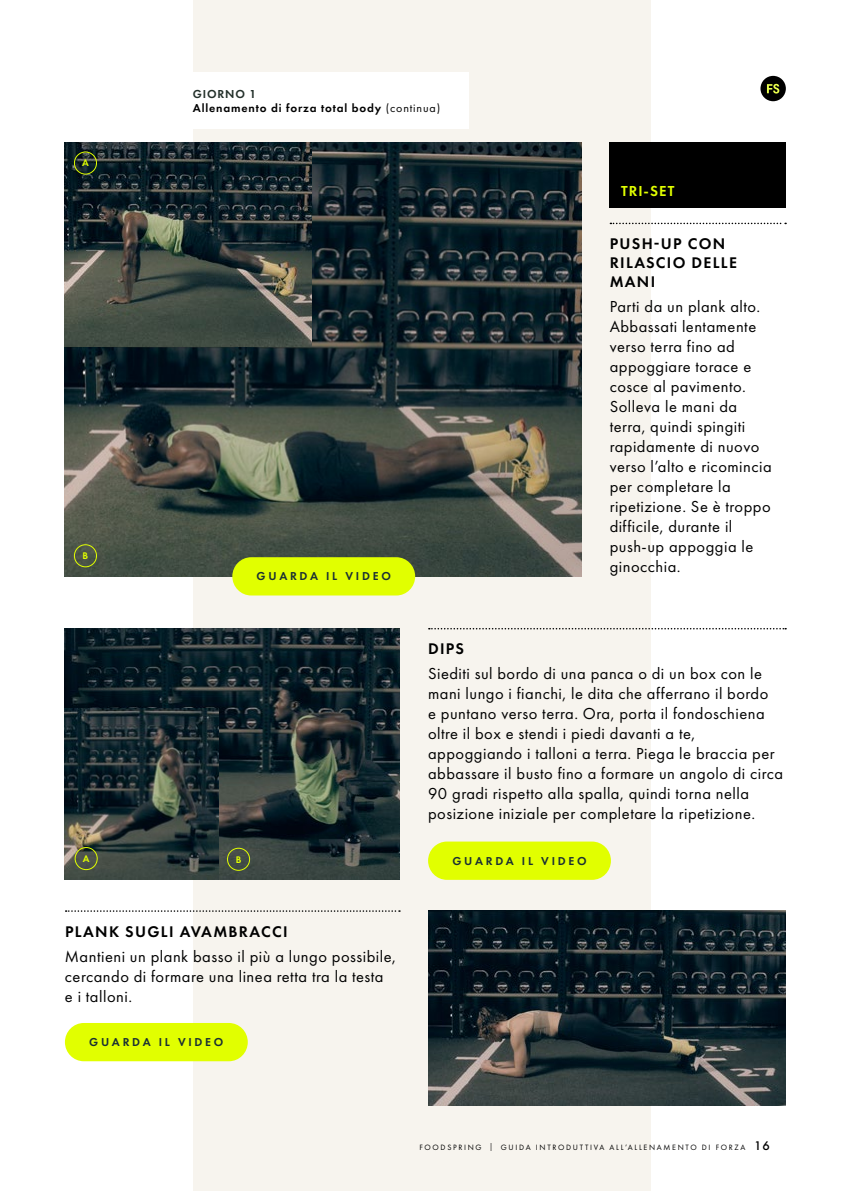
<style>
.page{position:relative;width:842px;height:1191px;background:#fff}
.page>*{position:absolute;margin:0;border:0;box-sizing:border-box;transform-origin:0 0}
.t1{font:16.4px/20px "Futura PT";letter-spacing:.03em;color:#000}
.t2{font:600 16px/19px "Futura PT";letter-spacing:.08em;color:#000}
.t3{font:600 15px "Futura PT";letter-spacing:.07em;color:#e1ff00}
.t4{font:600 12px/14px "Futura PT";letter-spacing:.07em;color:#000}
.t5{font:600 11.8px "Futura PT";letter-spacing:.23em;color:#192e34}
.t6{font:600 10px "Futura PT";color:#e1ff00}
.t7{font:8px "Futura PT";letter-spacing:.21em;color:#000}
.s1{color:#23302a}
.s2{font-weight:400}
.s3{font-family:"Minion Pro"}
.s4{font-weight:500;font-size:13px}
</style>
<div class="page">
<div style="left:193px;top:0;width:458px;height:1191px;background:#f7f4ee"></div>
<img style="left:65px;top:142px;width:516px;height:434px">
<svg style="left:610px;top:223px;width:176px;height:1px"></svg>
<svg style="left:429px;top:628px;width:357px;height:1px"></svg>
<div style="left:610px;top:142px;width:176px;height:66px;background:#000"></div>
<img style="left:428px;top:910px;width:358px;height:196px">
<img style="left:65px;top:142px;width:247px;height:205px">
<div style="left:74px;top:152px;width:23px;height:22px;border:1px solid #e1ff00;border-radius:50%"></div>
<div style="left:74px;top:544px;width:23px;height:23px;border:1px solid #e1ff00;border-radius:50%"></div>
<svg style="left:66px;top:910px;width:334px;height:2px"></svg>
<div style="left:65px;top:1023px;width:183px;height:38px;background:#e1ff00;border-radius:19px"></div>
<div style="left:428px;top:841px;width:183px;height:39px;background:#e1ff00;border-radius:19px"></div>
<div style="left:232px;top:557px;width:183px;height:38px;background:#e1ff00;border-radius:19px"></div>
<div style="left:72px;top:72px;width:397px;height:56px;background:#fff"></div>
<div style="left:760px;top:76px;width:26px;height:25px;background:#000;border-radius:50%"></div>
<svg style="left:767px;top:84px;width:12px;height:10px"></svg>
<img style="left:65px;top:628px;width:335px;height:252px">
<img style="left:65px;top:709px;width:153px;height:171px">
<div style="left:75px;top:847px;width:23px;height:23px;border:1px solid #e1ff00;border-radius:50%"></div>
<div style="left:227px;top:848px;width:23px;height:22px;border:1px solid #e1ff00;border-radius:50%"></div>
<p class="t6" style="left:82px;top:157px;width:8px">A</p>
<p class="t6" style="left:83px;top:549px;width:7px">B</p>
<p class="t4" style="left:193px;top:87px;width:249px"><span class="s1">GIORNO 1<br></span>Allenamento di forza total body <span class="s2">(continua)</span></p>
<p class="t5" style="left:257px;top:569px;width:136px">GUARDA IL VIDEO</p>
<p class="t3" style="left:621px;top:182px;width:55px">TRI-SET</p>
<p class="t2" style="left:610px;top:234px;width:129px">PUSH-UP CON<br>RILASCIO DELLE<br>MANI</p>
<p class="t1" style="left:610px;top:296px;width:164px">Parti da un plank alto.<br>Abbassati lentamente verso terra fino ad appoggiare torace e cosce al pavimento.<br>Solleva le mani da terra, quindi spingiti rapidamente di nuovo verso l’alto e ricomincia per completare la ripetizione. Se è troppo difficile, durante il push-up appoggia le ginocchia.</p>
<p class="t2" style="left:428px;top:639px;width:37px">DIPS</p>
<p class="t1" style="left:428px;top:663px;width:357px">Siediti sul bordo di una panca o di un box con le mani lungo i fianchi, le dita che afferrano il bordo<br>e puntano verso terra. Ora, porta il fondoschiena oltre il box e stendi i piedi davanti a te, appoggiando i talloni a terra. Piega le braccia per abbassare il busto fino a formare un angolo di circa 90 gradi rispetto alla spalla, quindi torna nella posizione iniziale per completare la ripetizione.</p>
<p class="t6" style="left:83px;top:852px;width:8px">A</p>
<p class="t6" style="left:236px;top:853px;width:7px">B</p>
<p class="t2" style="left:65px;top:921px;width:224px">PLANK SUGLI AVAMBRACCI</p>
<p class="t1" style="left:65px;top:946px;width:333px">Mantieni un plank basso il più a lungo possibile, cercando di formare una linea retta tra la testa<br>e i talloni.</p>
<p class="t5" style="left:89px;top:1035px;width:136px">GUARDA IL VIDEO</p>
<p class="t5" style="left:452px;top:853px;width:136px">GUARDA IL VIDEO</p>
<p class="t7" style="left:419px;top:1142px;width:352px">FOODSPRING <span class="s3">|</span> GUIDA INTRODUTTIVA ALL’ALLENAMENTO DI FORZA <span class="s4">16</span></p>
</div>
